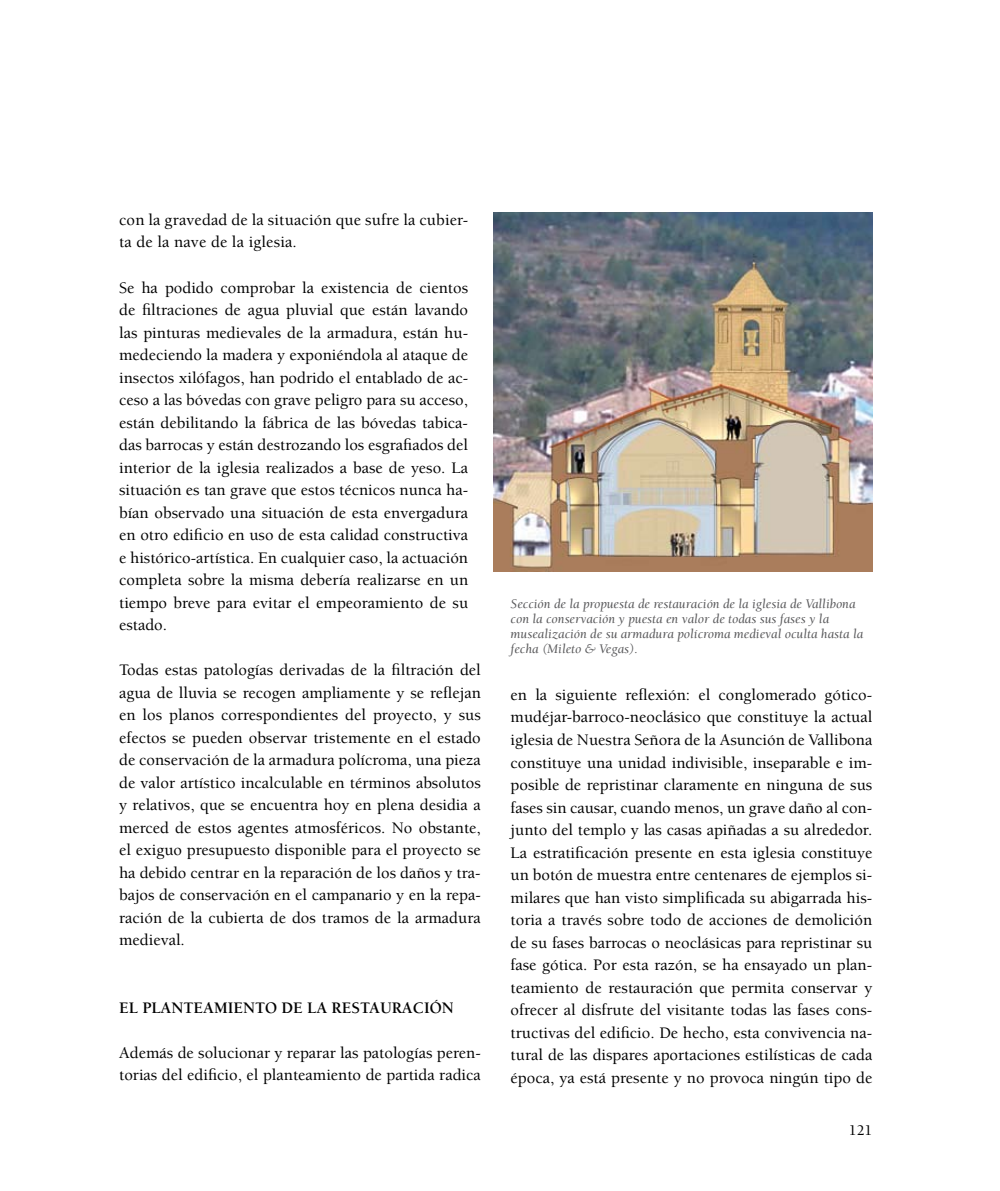
<style>
.page{position:relative;width:1000px;height:1191px;background:#fff}
.page>*{position:absolute;margin:0;border:0;box-sizing:border-box;transform-origin:0 0}
.t1{font:500 16.5px/22.5px "Berkeley";color:#000;text-align:justify}
.t2{font:700 16.5px "Berkeley";color:#000}
.t3{font:500 15px "Berkeley";color:#000}
.t4{font:italic 13.5px/14.9px "Berkeley";color:#58585a}
</style>
<div class="page">
<img style="left:493px;top:213px;width:379px;height:359px">
<p class="t1" style="left:119px;top:209px;width:350px">con la gravedad de la situación que sufre la cubier&shy;ta de la nave de la iglesia.</p>
<p class="t1" style="left:119px;top:276px;width:350px">Se ha podido comprobar la existencia de cientos de filtraciones de agua pluvial que están lavando las pinturas medievales de la armadura, están hu&shy;medeciendo la madera y exponiéndola al ataque de insectos xilófagos, han podrido el entablado de ac&shy;ceso a las bóvedas con grave peligro para su acceso, están debilitando la fábrica de las bóvedas tabica&shy;das barrocas y están destrozando los esgrafiados del interior de la iglesia realizados a base de yeso. La situación es tan grave que estos técnicos nunca ha&shy;bían observado una situación de esta envergadura en otro edificio en uso de esta calidad constructiva e histórico-artística. En cualquier caso, la actuación completa sobre la misma debería realizarse en un tiempo breve para evitar el empeoramiento de su estado.</p>
<p class="t1" style="left:119px;top:659px;width:363px">Todas estas patologías derivadas de la filtración del agua de lluvia se recogen ampliamente y se reflejan en los planos correspondientes del proyecto, y sus efectos se pueden observar tristemente en el estado de conservación de la armadura polícroma, una pieza de valor artístico incalculable en términos absolutos y relativos, que se encuentra hoy en plena desidia a merced de estos agentes atmosféricos. No obstante, el exiguo presupuesto disponible para el proyecto se ha debido centrar en la reparación de los daños y tra&shy;bajos de conservación en el campanario y en la repa&shy;ración de la cubierta de dos tramos de la armadura medieval.</p>
<p class="t2" style="left:119px;top:998px;width:336px">EL PLANTEAMIENTO DE LA RESTAURACIÓN</p>
<p class="t1" style="left:119px;top:1041px;width:363px">Además de solucionar y reparar las patologías peren&shy;torias del edificio, el planteamiento de partida radica</p>
<p class="t4" style="left:510px;top:597px;width:354px">Sección de la propuesta de restauración de la iglesia de Vallibona con la conservación y puesta en valor de todas sus fases y la musealización de su armadura polícroma medieval oculta hasta la fecha (Mileto &amp; Vegas).</p>
<p class="t1" style="left:510px;top:684px;width:363px">en la siguiente reflexión: el conglomerado gótico&shy;mudéjar-barroco-neoclásico que constituye la actual iglesia de Nuestra Señora de la Asunción de Vallibona constituye una unidad indivisible, inseparable e im&shy;posible de repristinar claramente en ninguna de sus fases sin causar, cuando menos, un grave daño al con&shy;junto del templo y las casas apiñadas a su alrededor.<br>La estratificación presente en esta iglesia constituye un botón de muestra entre centenares de ejemplos si&shy;milares que han visto simplificada su abigarrada his&shy;toria a través sobre todo de acciones de demolición de su fases barrocas o neoclásicas para repristinar su fase gótica. Por esta razón, se ha ensayado un plan&shy;teamiento de restauración que permita conservar y ofrecer al disfrute del visitante todas las fases cons&shy;tructivas del edificio. De hecho, esta convivencia na&shy;tural de las dispares aportaciones estilísticas de cada época, ya está presente y no provoca ningún tipo de</p>
<p class="t3" style="left:848px;top:1122px;width:25px">121</p>
</div>
